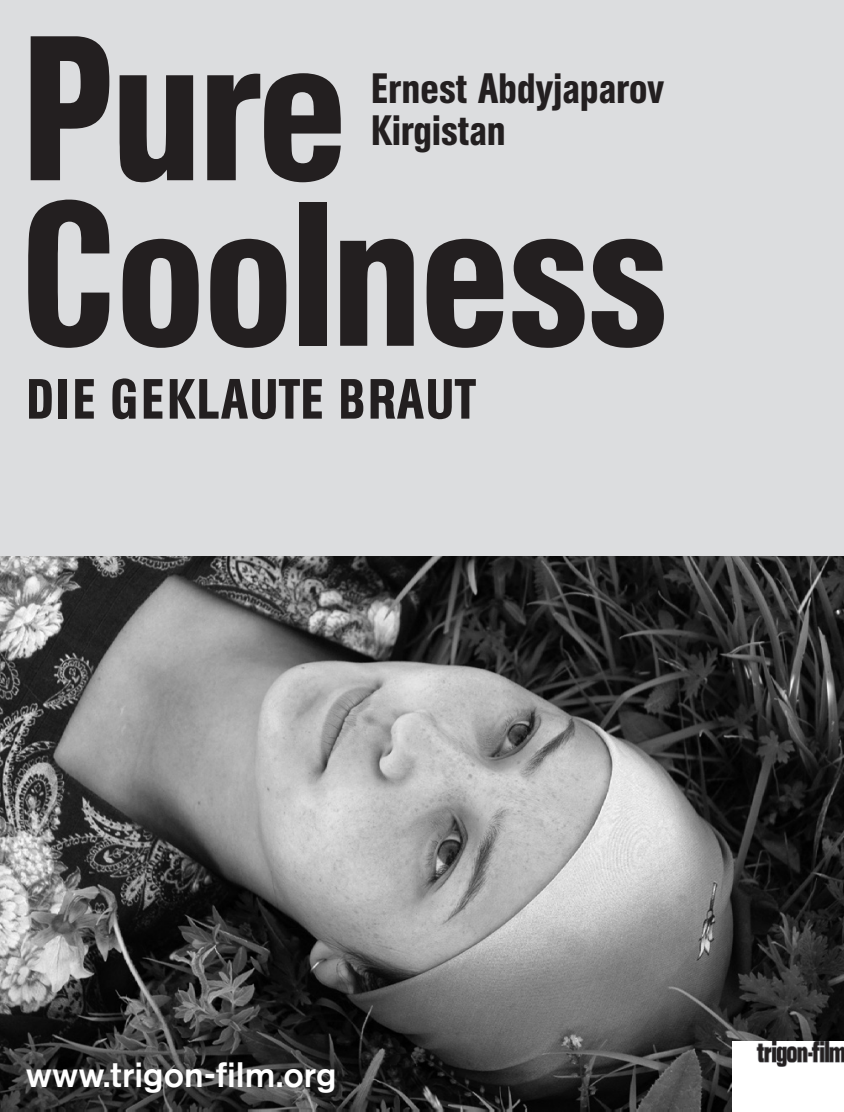
<style>
.page{position:relative;width:844px;height:1112px;background:#fff}
.page>*{position:absolute;margin:0;border:0;box-sizing:border-box;transform-origin:0 0}
.t1{font:500 203.7px/165.5px "AG Buch Condensed BQ";letter-spacing:-.005em;color:#231f20}
.t2{font:500 56px "AG Buch Condensed BQ";letter-spacing:.025em;color:#231f20}
.t3{font:500 42px/42px "AG Buch Condensed BQ";letter-spacing:.005em;color:#231f20}
.t4{font:500 35px "Akzidenz Grotesk BQ";color:#fff}
</style>
<div class="page">
<div style="left:0;top:0;width:843px;height:556px;background:#dcdddf"></div>
<img style="left:0;top:556px;width:843px;height:555px">
<img style="left:732px;top:1041px;width:111px;height:70px">
<h1 class="t1" style="left:20px;top:31px;width:649px">Pure<br>Coolness</h1>
<h2 class="t2" style="left:26px;top:367px;width:451px">Die Geklaute Braut</h2>
<p class="t3" style="left:371px;top:69px;width:295px">Ernest Abdyjaparov<br>Kirgistan</p>
<p class="t4" style="left:26px;top:1053px;width:312px">www.trigon-film.org</p>
</div>
